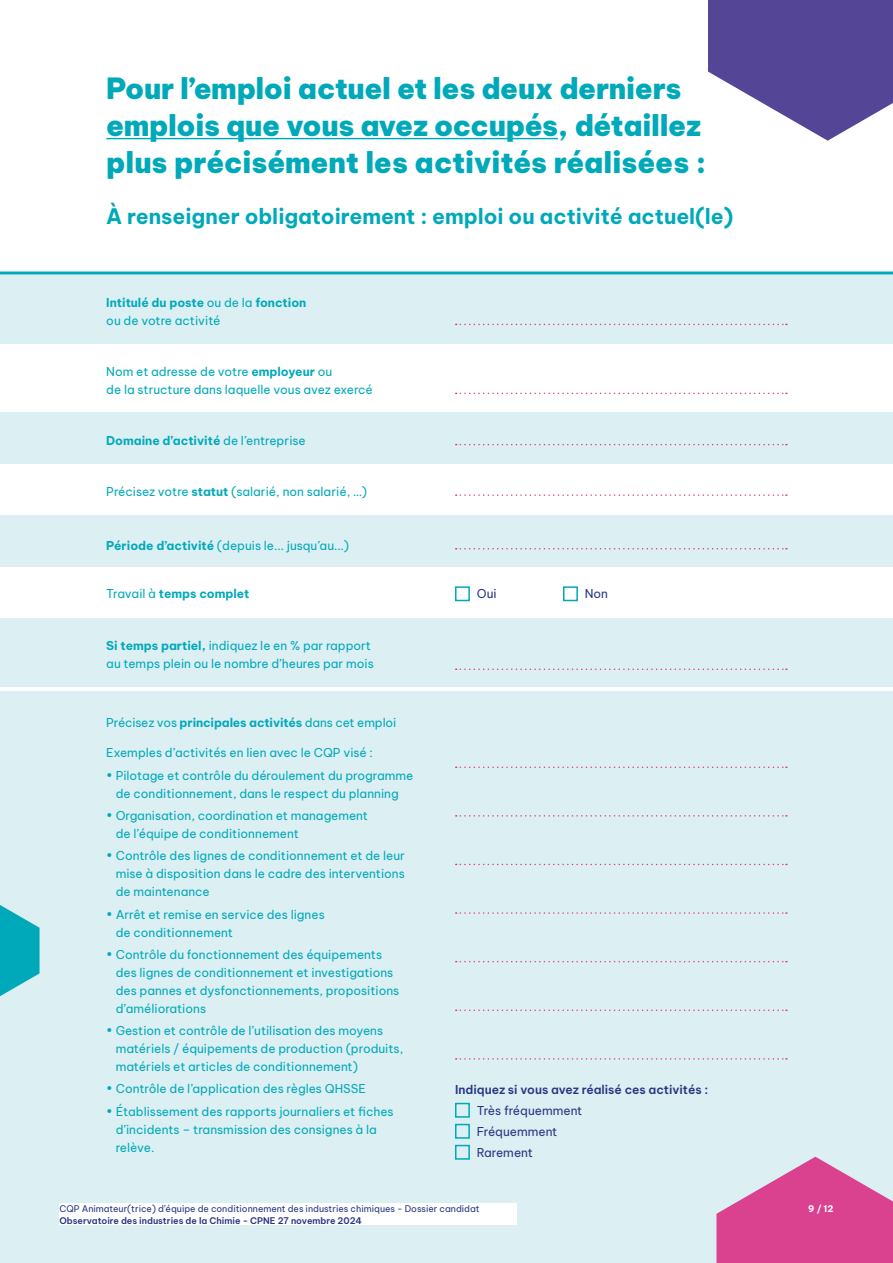
<style>
.page{position:relative;width:893px;height:1263px;background:#fff}
.page>*{position:absolute;margin:0;border:0;box-sizing:border-box;transform-origin:0 0}
.t1{font:900 28.65px/36.9px "Be Vietnam Pro";letter-spacing:-.01em;color:#00a9b9}
.t2{font:700 21px "Be Vietnam Pro";color:#00a9b9}
.t3{font:12px/18px "Be Vietnam Pro";color:#00a9b9}
.t4{font:700 12px/18px "Be Vietnam Pro";color:#00a9b9}
.t5{font:12px/21px "Be Vietnam Pro";color:#283581}
.t6{font:600 12px "Be Vietnam Pro";color:#283581}
.t7{font:9px "Be Vietnam Pro";color:#283581}
.t8{font:600 9px "Be Vietnam Pro";color:#283581}
.t9{font:700 9px "Be Vietnam Pro";color:#fff}
.s1{font-weight:400}
.s2{font-weight:700}
</style>
<div class="page">
<div style="left:0;top:275px;width:893px;height:68px;background:#dceff3"></div>
<div style="left:0;top:618px;width:893px;height:68px;background:#dceff3"></div>
<div style="left:0;top:412px;width:893px;height:51px;background:#dceff3"></div>
<div style="left:0;top:515px;width:893px;height:51px;background:#dceff3"></div>
<div style="left:0;top:692px;width:893px;height:571px;background:#dceff3"></div>
<svg style="left:0;top:137px;width:893px;height:137px"></svg>
<hr style="left:106px;top:138px;width:452px;height:1px;background:#00a9b9">
<svg style="left:716px;top:1157px;width:177px;height:106px"></svg>
<svg style="left:0;top:905px;width:40px;height:91px"></svg>
<svg style="left:708px;top:0;width:185px;height:141px"></svg>
<svg style="left:456px;top:766px;width:331px;height:2px"></svg>
<svg style="left:456px;top:815px;width:331px;height:2px"></svg>
<svg style="left:456px;top:864px;width:331px;height:1px"></svg>
<svg style="left:456px;top:912px;width:331px;height:2px"></svg>
<svg style="left:456px;top:961px;width:331px;height:1px"></svg>
<svg style="left:456px;top:1009px;width:331px;height:2px"></svg>
<svg style="left:456px;top:393px;width:331px;height:1px"></svg>
<svg style="left:456px;top:444px;width:331px;height:1px"></svg>
<svg style="left:456px;top:548px;width:331px;height:1px"></svg>
<svg style="left:456px;top:668px;width:331px;height:2px"></svg>
<svg style="left:456px;top:494px;width:331px;height:2px"></svg>
<svg style="left:456px;top:324px;width:331px;height:1px"></svg>
<svg style="left:456px;top:1058px;width:331px;height:1px"></svg>
<div style="left:455px;top:1103px;width:15px;height:15px;border:2px solid #00a9b9"></div>
<div style="left:455px;top:1124px;width:15px;height:15px;border:2px solid #00a9b9"></div>
<div style="left:455px;top:1145px;width:15px;height:15px;border:2px solid #00a9b9"></div>
<div style="left:455px;top:586px;width:15px;height:15px;border:2px solid #00a9b9"></div>
<div style="left:563px;top:586px;width:15px;height:15px;border:2px solid #00a9b9"></div>
<div style="left:60px;top:1203px;width:457px;height:21px;background:#fff"></div>
<h1 class="t1" style="left:106px;top:66px;width:602px">Pour l’emploi actuel et les deux derniers emplois que vous avez occupés, détaillez plus précisément les activités réalisées :</h1>
<h2 class="t2" style="left:106px;top:198px;width:628px">À renseigner obligatoirement : emploi ou activité actuel(le)</h2>
<p class="t4" style="left:106px;top:292px;width:202px">Intitulé du poste <span class="s1">ou de la</span> fonction <span class="s1">ou de votre activité</span></p>
<p class="t3" style="left:106px;top:361px;width:268px">Nom et adresse de votre <span class="s2">employeur</span> ou<br>de la structure dans laquelle vous avez exercé</p>
<p class="t4" style="left:106px;top:431px;width:201px">Domaine d’activité <span class="s1">de l’entreprise</span></p>
<p class="t3" style="left:106px;top:481px;width:262px">Précisez votre <span class="s2">statut</span> (salarié, non salarié, …)</p>
<p class="t3" style="left:106px;top:535px;width:244px"><span class="s2">Période d’activité</span> (depuis le... jusqu’au...)</p>
<p class="t4" style="left:106px;top:583px;width:145px"><span class="s1">Travail à</span> temps complet</p>
<p class="t3" style="left:106px;top:635px;width:269px"><span class="s2">Si temps partiel,</span> indiquez le en % par rapport au temps plein ou le nombre d’heures par mois</p>
<p class="t3" style="left:106px;top:712px;width:292px">Précisez vos <span class="s2">principales activités</span> dans cet emploi</p>
<p class="t3" style="left:106px;top:743px;width:268px">Exemples d’activités en lien avec le CQP visé :</p>
<p class="t3" style="left:106px;top:765px;width:309px;text-align:center">• Pilotage et contrôle du déroulement du programme de conditionnement, dans le respect du planning</p>
<p class="t3" style="left:116px;top:805px;width:254px;text-indent:-9px">• Organisation, coordination et management de l’équipe de conditionnement</p>
<p class="t3" style="left:116px;top:846px;width:291px;text-align:justify;text-indent:-9px">• Contrôle des lignes de conditionnement et de leur mise à disposition dans le cadre des interventions de maintenance</p>
<p class="t3" style="left:116px;top:904px;width:211px;text-indent:-9px">• Arrêt et remise en service des lignes de conditionnement</p>
<p class="t3" style="left:116px;top:944px;width:285px;text-indent:-9px">• Contrôle du fonctionnement des équipements des lignes de conditionnement et investigations des pannes et dysfonctionnements, propositions d’améliorations</p>
<p class="t3" style="left:116px;top:1020px;width:289px;text-indent:-9px">• Gestion et contrôle de l’utilisation des moyens matériels / équipements de production (produits, matériels et articles de conditionnement)</p>
<p class="t3" style="left:106px;top:1079px;width:261px">• Contrôle de l’application des règles QHSSE</p>
<p class="t3" style="left:116px;top:1101px;width:279px;text-indent:-9px">• Établissement des rapports journaliers et fiches d’incidents – transmission des consignes à la relève.</p>
<p class="t5" style="left:477px;top:582px;width:21px">Oui</p>
<p class="t5" style="left:585px;top:582px;width:25px">Non</p>
<p class="t6" style="left:455px;top:1079px;width:255px">Indiquez si vous avez réalisé ces activités :</p>
<p class="t5" style="left:477px;top:1098px;width:107px">Très fréquemment<br>Fréquemment<br>Rarement</p>
<p class="t7" style="left:60px;top:1202px;width:421px">CQP Animateur(trice) d’équipe de conditionnement des industries chimiques - Dossier candidat</p>
<p class="t8" style="left:60px;top:1213px;width:304px">Observatoire des industries de la Chimie - CPNE 27 novembre 2024</p>
<p class="t9" style="left:808px;top:1201px;width:27px">9 / 12</p>
</div>
